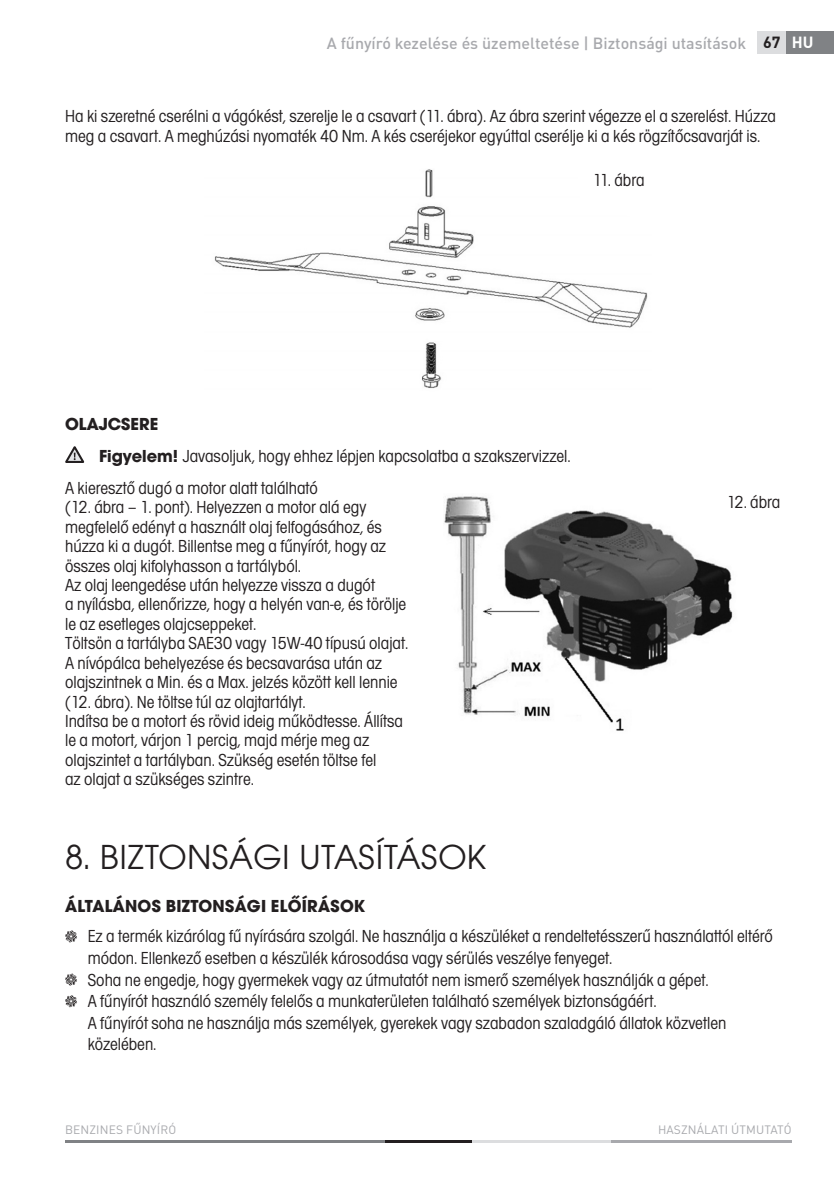
<style>
.page{position:relative;width:834px;height:1185px;background:#fff}
.page>*{position:absolute;margin:0;border:0;box-sizing:border-box;transform-origin:0 0}
.t1{font:36px "Avant Gar Got Itc TOT Boo";letter-spacing:.015em;color:#231f20}
.t2{font:18px/19.4px "Avant Gar Got Itc TOT Boo Con";color:#231f20}
.t3{font:700 18px "Avant Gar Got Itc TOT";letter-spacing:.015em;color:#231f20}
.t4{font:500 16px "DIN Pro";color:#a8a9ad}
.t5{font:700 16px "DIN Pro";color:#fff}
.t6{font:12px "DIN Pro";letter-spacing:.01em;color:#a8a9ad}
.s1{font-weight:700;color:#231f20}
.s2{font-family:"Avant Gar Got Itc TOT";font-weight:700}
</style>
<div class="page">
<hr style="left:610px;top:1139px;width:181px;height:3px;background:#a8a9ad">
<hr style="left:471px;top:1139px;width:139px;height:3px;background:#dcdddf">
<hr style="left:65px;top:1139px;width:319px;height:3px;background:#808285">
<hr style="left:384px;top:1139px;width:87px;height:3px;background:#231f20">
<div style="left:785px;top:31px;width:48px;height:23px;background:#808285"></div>
<div style="left:757px;top:31px;width:28px;height:23px;background:#dcdddf"></div>
<img style="left:214px;top:169px;width:434px;height:219px">
<svg style="left:65px;top:446px;width:19px;height:17px"></svg>
<svg style="left:65px;top:930px;width:12px;height:12px"></svg>
<svg style="left:65px;top:973px;width:12px;height:12px"></svg>
<svg style="left:65px;top:995px;width:12px;height:12px"></svg>
<img style="left:444px;top:496px;width:289px;height:235px">
<p class="t4" style="left:327px;top:37px;width:455px">A fűnyíró kezelése és üzemeltetése | Biztonsági utasítások <span class="s1">67</span></p>
<p class="t5" style="left:791px;top:37px;width:23px">HU</p>
<p class="t2" style="left:65px;top:108px;width:712px">Ha ki szeretné cserélni a vágókést, szerelje le a csavart (11. ábra). Az ábra szerint végezze el a szerelést. Húzza meg a csavart. A meghúzási nyomaték 40 Nm. A kés cseréjekor egyúttal cserélje ki a kés rögzítőcsavarját is.</p>
<p class="t2" style="left:592px;top:172px;width:53px">11. ábra</p>
<p class="t3" style="left:65px;top:417px;width:95px">OLAJCSERE</p>
<p class="t2" style="left:65px;top:442px;width:506px;line-height:31.8px;text-indent:34px"><span class="s2">Figyelem!</span> Javasoljuk, hogy ehhez lépjen kapcsolatba a szakszervizzel.<br>A kieresztő dugó a motor alatt található</p>
<p class="t2" style="left:65px;top:499px;width:344px">(12. ábra – 1. pont). Helyezzen a motor alá egy megfelelő edényt a használt olaj felfogásához, és húzza ki a dugót. Billentse meg a fűnyírót, hogy az összes olaj kifolyhasson a tartályból.<br>Az olaj leengedése után helyezze vissza a dugót<br>a nyílásba, ellenőrizze, hogy a helyén van-e, és törölje le az esetleges olajcseppeket.<br>Töltsön a tartályba SAE30 vagy 15W-40 típusú olajat.<br>A nívópálca behelyezése és becsavarása után az olajszintnek a Min. és a Max. jelzés között kell lennie (12. ábra). Ne töltse túl az olajtartályt.<br>Indítsa be a motort és rövid ideig működtesse. Állítsa le a motort, várjon 1 percig, majd mérje meg az olajszintet a tartályban. Szükség esetén töltse fel<br>az olajat a szükséges szintre.</p>
<p class="t2" style="left:726px;top:494px;width:55px">12. ábra</p>
<h1 class="t1" style="left:65px;top:844px;width:423px">8. BIZTONSÁGI UTASÍTÁSOK</h1>
<p class="t3" style="left:65px;top:899px;width:301px">ÁLTALÁNOS BIZTONSÁGI ELŐÍRÁSOK</p>
<p class="t2" style="left:88px;top:927px;width:686px;line-height:21.6px">Ez a termék kizárólag fű nyírására szolgál. Ne használja a készüléket a rendeltetésszerű használattól eltérő módon. Ellenkező esetben a készülék károsodása vagy sérülés veszélye fenyeget.<br>Soha ne engedje, hogy gyermekek vagy az útmutatót nem ismerő személyek használják a gépet.<br>A fűnyírót használó személy felelős a munkaterületen található személyek biztonságáért.<br>A fűnyírót soha ne használja más személyek, gyerekek vagy szabadon szaladgáló állatok közvetlen közelében.</p>
<p class="t6" style="left:65px;top:1125px;width:112px">BENZINES FŰNYÍRÓ</p>
<p class="t6" style="left:657px;top:1125px;width:135px">HASZNÁLATI ÚTMUTATÓ</p>
</div>
